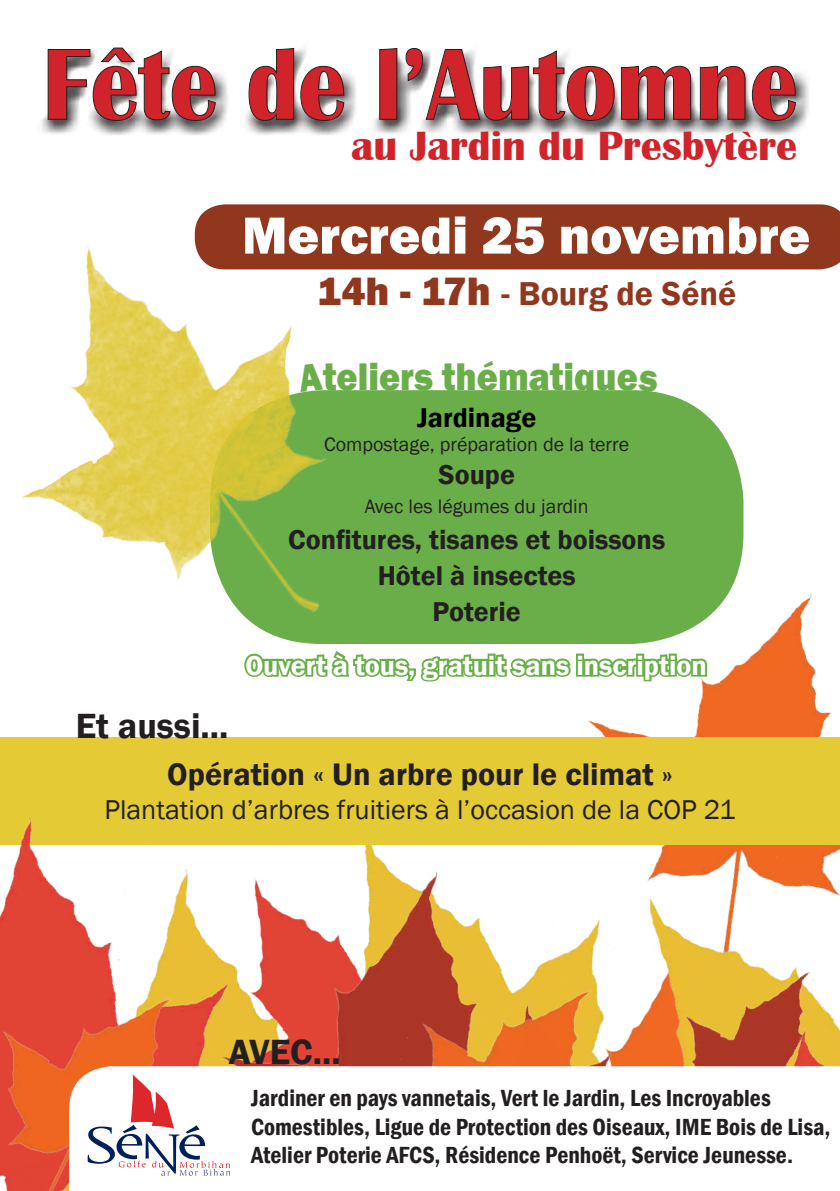
<style>
.page{position:relative;width:840px;height:1191px;background:#fff}
.page>*{position:absolute;margin:0;border:0;box-sizing:border-box;transform-origin:0 0}
.t1{font:700 104.6px "Britannic";color:#d1232a;scale:.92 1}
.t2{font:800 54px "Franklin Gothic";color:#fff}
.t3{font:700 42px "Britannic";color:#d1232a}
.t4{font:800 39.6px "Franklin Gothic";color:#6aae49;scale:.91 1}
.t5{font:600 36px "Franklin Gothic";color:#231f20}
.t6{font:600 34px "Franklin Gothic";color:#91371e}
.t7{font:600 32px "Franklin Gothic";color:#231f20}
.t8{font:600 28px "Franklin Gothic";color:#231f20}
.t9{font:28px "Franklin Gothic";color:#231f20}
.t10{font:600 28px "Franklin Gothic";color:#fff}
.t11{font:600 28px "Franklin Gothic";color:#000}
.t12{font:600 condensed 24px/28.8px "Franklin Gothic";color:#231f20}
.t13{font:20px "Franklin Gothic";color:#231f20}
.s1{font-weight:800;font-size:40.6px}
</style>
<div class="page">
<div style="left:469px;top:204px;width:370px;height:65px;background:#91371e"></div>
<img style="left:576px;top:488px;width:240px;height:195px">
<div style="left:210px;top:390px;width:533px;height:254px;background:#6aae49;border-radius:111px"></div>
<div style="left:36px;top:39px;width:773px;height:96px;background:#231f20;opacity:.75"></div>
<svg style="left:47px;top:47px;width:169px;height:74px"></svg>
<svg style="left:248px;top:47px;width:96px;height:74px"></svg>
<svg style="left:378px;top:47px;width:19px;height:73px"></svg>
<svg style="left:405px;top:47px;width:209px;height:74px"></svg>
<svg style="left:620px;top:65px;width:71px;height:55px"></svg>
<svg style="left:699px;top:65px;width:46px;height:55px"></svg>
<svg style="left:751px;top:65px;width:44px;height:56px"></svg>
<svg style="left:469px;top:653px;width:102px;height:24px"></svg>
<div style="left:575px;top:659px;width:8px;height:17px;border:4px solid #6aae49"></div>
<div style="left:575px;top:653px;width:8px;height:8px;border:4px solid #6aae49"></div>
<svg style="left:581px;top:652px;width:127px;height:38px"></svg>
<img style="left:22px;top:204px;width:447px;height:478px">
<div style="left:0;top:268px;width:52px;height:113px;background:#fff"></div>
<img style="left:0;top:737px;width:397px;height:138px">
<img style="left:123px;top:842px;width:274px;height:33px">
<img style="left:397px;top:706px;width:442px;height:187px">
<img style="left:0;top:875px;width:286px;height:316px">
<img style="left:748px;top:893px;width:91px;height:101px">
<img style="left:748px;top:994px;width:91px;height:72px">
<img style="left:286px;top:867px;width:462px;height:199px">
<svg style="left:69px;top:1066px;width:770px;height:125px"></svg>
<svg style="left:88px;top:1074px;width:142px;height:101px"></svg>
<svg style="left:297px;top:363px;width:26px;height:29px"></svg>
<svg style="left:637px;top:390px;width:18px;height:2px"></svg>
<h1 class="t1" style="left:43px;top:26px;width:822px">Fête de l’Automne</h1>
<p class="t3" style="left:351px;top:122px;width:447px">au Jardin du Presbytère</p>
<p class="t2" style="left:242px;top:200px;width:569px">Mercredi 25 novembre</p>
<p class="t6" style="left:317px;top:272px;width:420px"><span class="s1">14h - 17h</span> - Bourg de Séné</p>
<p class="t4" style="left:323px;top:351px;width:347px">teliers thématique</p>
<p class="t11" style="left:417px;top:400px;width:121px">Jardinage</p>
<p class="t13" style="left:324px;top:431px;width:306px">Compostage, préparation de la terre</p>
<p class="t8" style="left:438px;top:457px;width:78px">Soupe</p>
<p class="t13" style="left:364px;top:494px;width:225px">Avec les légumes du jardin</p>
<p class="t8" style="left:288px;top:522px;width:378px">Confitures, tisanes et boissons</p>
<p class="t8" style="left:377px;top:558px;width:199px">Hôtel à insectes</p>
<p class="t8" style="left:432px;top:594px;width:90px">Poterie</p>
<p class="t10" style="left:245px;top:648px;width:462px">Ouvert à tous, gratuit sans inscription</p>
<p class="t5" style="left:76px;top:703px;width:154px">Et aussi...</p>
<p class="t7" style="left:167px;top:754px;width:506px">Opération « Un arbre pour le climat »</p>
<p class="t9" style="left:104px;top:792px;width:632px">Plantation d’arbres fruitiers à l’occasion de la COP 21</p>
<p class="t5" style="left:229px;top:1030px;width:113px">AVEC...</p>
<p class="t12" style="left:251px;top:1083px;width:521px">Jardiner en pays vannetais, Vert le Jardin, Les Incroyables</p>
<p class="t12" style="left:251px;top:1111px;width:581px">Comestibles, Ligue de Protection des Oiseaux, IME Bois de Lisa,<br>Atelier Poterie AFCS, Résidence Penhoët, Service Jeunesse.</p>
</div>
